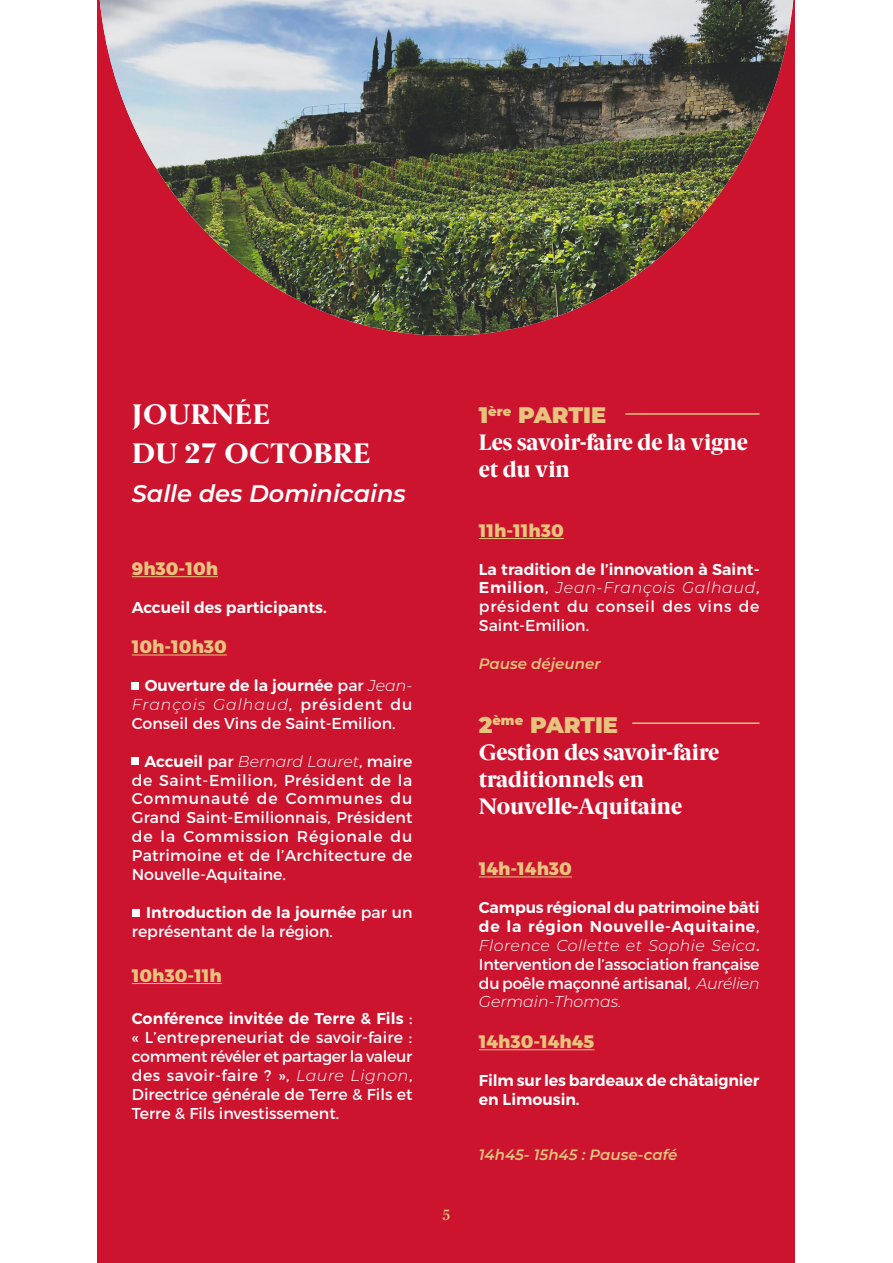
<style>
.page{position:relative;width:893px;height:1263px;background:#fff}
.page>*{position:absolute;margin:0;border:0;box-sizing:border-box;transform-origin:0 0}
.t1{font:800 28.5px/39px "Berlingske Serif";letter-spacing:.015em;color:#fff}
.t2{font:italic 600 24px "Montserrat";color:#fff}
.t3{font:800 22.5px/27px "Berlingske Serif";color:#fff}
.t4{font:900 22.5px "Montserrat";color:#e7c37d}
.t5{font:800 18px "Montserrat";color:#e7c37d}
.t6{font:15.75px/18.9px "Montserrat";color:#fff;text-align:justify}
.t7{font:600 15.75px/18.9px "Montserrat";letter-spacing:-.01em;color:#fff}
.t8{font:italic 600 15px "Montserrat";color:#e7c37d}
.t9{font:15px "Berlingske Serif D Bd";color:#e7c37d}
.s1{font-weight:600}
.s2{font-weight:300;font-style:italic}
</style>
<div class="page">
<div style="left:98px;top:0;width:697px;height:1263px;background:#cc142f"></div>
<hr style="left:132px;top:576px;width:86px;height:1px;background:#e7c37d">
<hr style="left:132px;top:654px;width:95px;height:1px;background:#e7c37d">
<hr style="left:132px;top:983px;width:90px;height:1px;background:#e7c37d">
<img style="left:100px;top:0;width:693px;height:336px">
<hr style="left:479px;top:538px;width:85px;height:1px;background:#e7c37d">
<hr style="left:479px;top:876px;width:93px;height:1px;background:#e7c37d">
<hr style="left:479px;top:1049px;width:115px;height:1px;background:#e7c37d">
<hr style="left:625px;top:413px;width:134px;height:2px;background:#e7c37d">
<hr style="left:632px;top:722px;width:127px;height:2px;background:#e7c37d">
<div style="left:132px;top:682px;width:7px;height:8px;background:#fff"></div>
<div style="left:132px;top:758px;width:7px;height:7px;background:#fff"></div>
<div style="left:132px;top:908px;width:8px;height:8px;background:#fff"></div>
<h1 class="t1" style="left:132px;top:395px;width:240px">JOURNÉE<br>DU 27 OCTOBRE</h1>
<h2 class="t2" style="left:132px;top:476px;width:276px">Salle des Dominicains</h2>
<p class="t5" style="left:132px;top:557px;width:88px">9h30-10h</p>
<p class="t7" style="left:132px;top:598px;width:196px">Accueil des participants.</p>
<p class="t5" style="left:132px;top:636px;width:97px">10h-10h30</p>
<p class="t6" style="left:132px;top:676px;width:282px;text-indent:13px"><span class="s1">Ouverture de la journée</span> par <span class="s2">Jean-François Galhaud</span>, président du Conseil des Vins de Saint-Emilion.</p>
<p class="t6" style="left:132px;top:751px;width:282px;text-indent:13px"><span class="s1">Accueil</span> par <span class="s2">Bernard Lauret</span>, maire de Saint-Emilion, Président de la Communauté de Communes du Grand Saint-Emilionnais, Président de la Commission Régionale du Patrimoine et de l’Architecture de Nouvelle-Aquitaine.</p>
<p class="t6" style="left:132px;top:903px;width:282px;text-indent:15px"><span class="s1">Introduction de la journée</span> par un représentant de la région.</p>
<p class="t5" style="left:132px;top:964px;width:92px">10h30-11h</p>
<p class="t6" style="left:132px;top:1009px;width:282px"><span class="s1">Conférence invitée de Terre &amp; Fils</span> : « L’entrepreneuriat de savoir-faire : comment révéler et partager la valeur des savoir-faire ? », <span class="s2">Laure Lignon</span>, Directrice générale de Terre &amp; Fils et Terre &amp; Fils investissement.</p>
<p class="t9" style="left:442px;top:1204px;width:10px">5</p>
<h3 class="t4" style="left:479px;top:398px;width:129px">1<sup>ère</sup> PARTIE</h3>
<h3 class="t3" style="left:479px;top:429px;width:271px">Les savoir-faire de la vigne et du vin</h3>
<p class="t5" style="left:479px;top:519px;width:86px">11h-11h30</p>
<p class="t6" style="left:479px;top:559px;width:282px"><span class="s1">La tradition de l’innovation à Saint-Emilion</span>, <span class="s2">Jean-François Galhaud</span>, président du conseil des vins de Saint-Emilion.</p>
<p class="t8" style="left:479px;top:653px;width:123px">Pause déjeuner</p>
<h3 class="t4" style="left:479px;top:708px;width:141px">2<sup>ème</sup> PARTIE</h3>
<h3 class="t3" style="left:479px;top:739px;width:242px">Gestion des savoir-faire traditionnels en<br>Nouvelle-Aquitaine</h3>
<p class="t5" style="left:479px;top:857px;width:95px">14h-14h30</p>
<p class="t6" style="left:479px;top:898px;width:282px"><span class="s1">Campus régional du patrimoine bâti de la région Nouvelle-Aquitaine</span>, <span class="s2">Florence Collette et Sophie Seica</span>.<br>Intervention de l’association française du poêle maçonné artisanal, <span class="s2">Aurélien Germain-Thomas.</span></p>
<p class="t5" style="left:479px;top:1030px;width:117px">14h30-14h45</p>
<p class="t7" style="left:479px;top:1071px;width:282px">Film sur les bardeaux de châtaignier en Limousin.</p>
<p class="t8" style="left:479px;top:1144px;width:200px">14h45- 15h45 : Pause-café</p>
</div>
